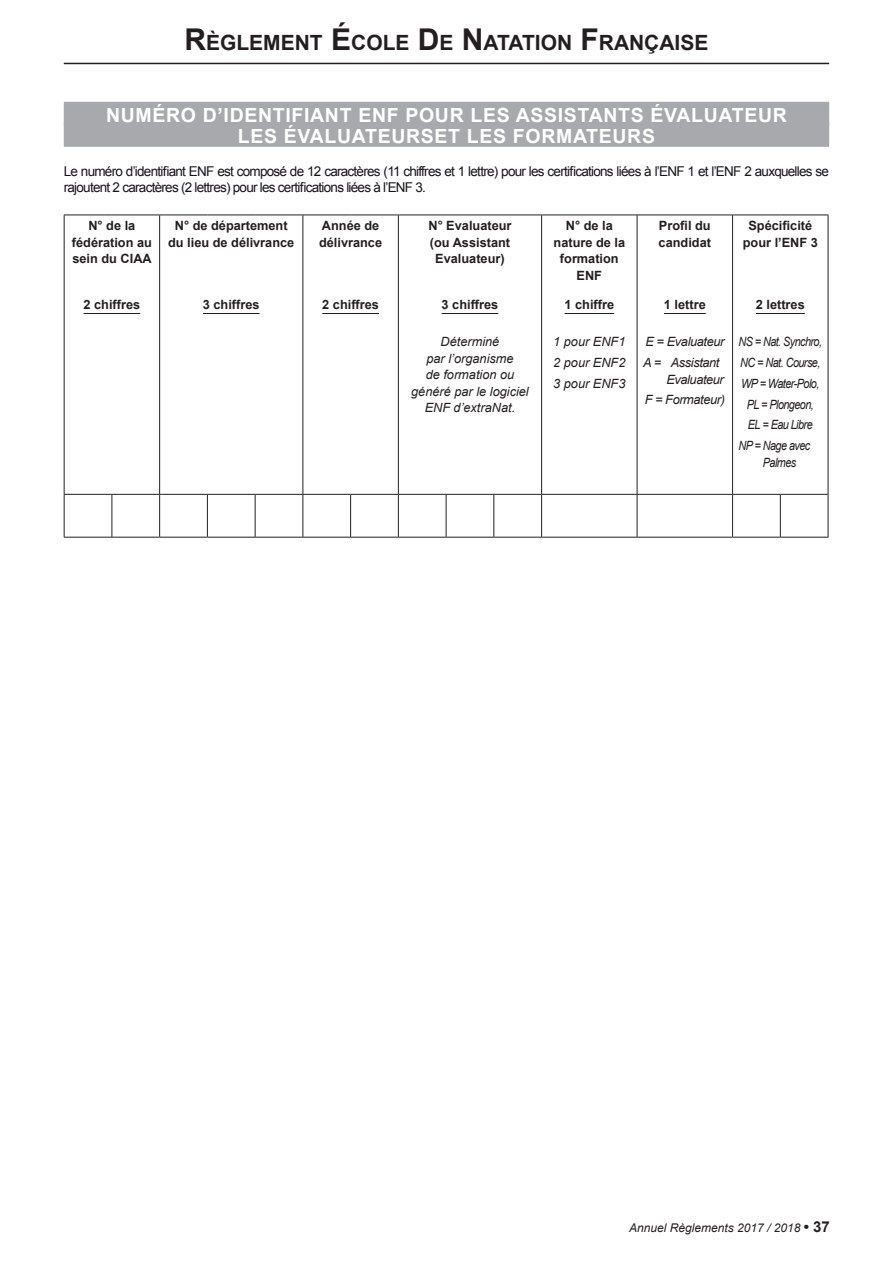
<style>
.page{position:relative;width:893px;height:1263px;background:#fff}
.page>*{position:absolute;margin:0;border:0;box-sizing:border-box;transform-origin:0 0}
.t1{font:700 21px "Arial";color:#231f20}
.t2{font:700 19.5px/21px "Arial";letter-spacing:.035em;color:#fff;text-align:center}
.t3{font:13.5px/16.5px "Arial";letter-spacing:-.055em;color:#171419}
.t4{font:700 12.75px/16.5px "Arial";color:#231f20;text-align:center}
.t5{font:italic 12.75px "Arial";letter-spacing:-.05em;color:#231f20;scale:.85 1}
.t6{font:italic 12.75px/20.7px "Arial";letter-spacing:-.03em;color:#231f20;text-align:justify}
.t7{font:italic 12.75px/16.5px "Arial";color:#231f20;text-align:center}
.t8{font:italic 12.75px "Arial";letter-spacing:-.03em;color:#231f20;scale:.85 1}
.t9{font:italic 12px "Arial";color:#231f20}
.s1{font-size:30px}
.s2{font-weight:700;font-style:normal;font-size:15px}
</style>
<div class="page">
<hr style="left:64px;top:63px;width:765px;height:1px;background:#231f20">
<div style="left:64px;top:102px;width:765px;height:24px;background:#a8a9ad"></div>
<div style="left:64px;top:123px;width:765px;height:24px;background:#a8a9ad"></div>
<hr style="left:64px;top:215px;width:48px;height:1px;background:#231f20">
<hr style="left:64px;top:215px;width:1px;height:279px;background:#231f20">
<hr style="left:112px;top:215px;width:48px;height:1px;background:#231f20">
<hr style="left:160px;top:215px;width:47px;height:1px;background:#231f20">
<hr style="left:159px;top:215px;width:1px;height:279px;background:#231f20">
<hr style="left:207px;top:215px;width:48px;height:1px;background:#231f20">
<hr style="left:255px;top:215px;width:48px;height:1px;background:#231f20">
<hr style="left:303px;top:215px;width:48px;height:1px;background:#231f20">
<hr style="left:302px;top:215px;width:1px;height:279px;background:#231f20">
<hr style="left:351px;top:215px;width:47px;height:1px;background:#231f20">
<hr style="left:398px;top:215px;width:48px;height:1px;background:#231f20">
<hr style="left:398px;top:215px;width:1px;height:279px;background:#231f20">
<hr style="left:446px;top:215px;width:48px;height:1px;background:#231f20">
<hr style="left:494px;top:215px;width:48px;height:1px;background:#231f20">
<hr style="left:542px;top:215px;width:95px;height:1px;background:#231f20">
<hr style="left:541px;top:215px;width:1px;height:279px;background:#231f20">
<hr style="left:637px;top:215px;width:96px;height:1px;background:#231f20">
<hr style="left:637px;top:215px;width:1px;height:279px;background:#231f20">
<hr style="left:733px;top:215px;width:47px;height:1px;background:#231f20">
<hr style="left:732px;top:215px;width:1px;height:279px;background:#231f20">
<hr style="left:780px;top:215px;width:48px;height:1px;background:#231f20">
<hr style="left:828px;top:215px;width:1px;height:279px;background:#231f20">
<hr style="left:64px;top:494px;width:48px;height:1px;background:#231f20">
<hr style="left:64px;top:495px;width:1px;height:42px;background:#231f20">
<hr style="left:112px;top:494px;width:48px;height:1px;background:#231f20">
<hr style="left:112px;top:495px;width:1px;height:42px;background:#231f20">
<hr style="left:160px;top:494px;width:47px;height:1px;background:#231f20">
<hr style="left:159px;top:495px;width:1px;height:42px;background:#231f20">
<hr style="left:207px;top:494px;width:48px;height:1px;background:#231f20">
<hr style="left:207px;top:495px;width:1px;height:42px;background:#231f20">
<hr style="left:255px;top:494px;width:48px;height:1px;background:#231f20">
<hr style="left:255px;top:495px;width:1px;height:42px;background:#231f20">
<hr style="left:303px;top:494px;width:48px;height:1px;background:#231f20">
<hr style="left:302px;top:495px;width:1px;height:42px;background:#231f20">
<hr style="left:351px;top:494px;width:47px;height:1px;background:#231f20">
<hr style="left:350px;top:495px;width:1px;height:42px;background:#231f20">
<hr style="left:398px;top:494px;width:48px;height:1px;background:#231f20">
<hr style="left:398px;top:495px;width:1px;height:42px;background:#231f20">
<hr style="left:446px;top:494px;width:48px;height:1px;background:#231f20">
<hr style="left:446px;top:495px;width:1px;height:42px;background:#231f20">
<hr style="left:494px;top:494px;width:48px;height:1px;background:#231f20">
<hr style="left:493px;top:495px;width:1px;height:42px;background:#231f20">
<hr style="left:542px;top:494px;width:95px;height:1px;background:#231f20">
<hr style="left:541px;top:495px;width:1px;height:42px;background:#231f20">
<hr style="left:637px;top:494px;width:96px;height:1px;background:#231f20">
<hr style="left:637px;top:495px;width:1px;height:42px;background:#231f20">
<hr style="left:733px;top:494px;width:47px;height:1px;background:#231f20">
<hr style="left:732px;top:495px;width:1px;height:42px;background:#231f20">
<hr style="left:780px;top:494px;width:48px;height:1px;background:#231f20">
<hr style="left:780px;top:495px;width:1px;height:42px;background:#231f20">
<hr style="left:828px;top:495px;width:1px;height:42px;background:#231f20">
<hr style="left:64px;top:537px;width:48px;height:1px;background:#231f20">
<hr style="left:112px;top:537px;width:48px;height:1px;background:#231f20">
<hr style="left:160px;top:537px;width:47px;height:1px;background:#231f20">
<hr style="left:207px;top:537px;width:48px;height:1px;background:#231f20">
<hr style="left:255px;top:537px;width:48px;height:1px;background:#231f20">
<hr style="left:303px;top:537px;width:48px;height:1px;background:#231f20">
<hr style="left:351px;top:537px;width:47px;height:1px;background:#231f20">
<hr style="left:398px;top:537px;width:48px;height:1px;background:#231f20">
<hr style="left:446px;top:537px;width:48px;height:1px;background:#231f20">
<hr style="left:494px;top:537px;width:48px;height:1px;background:#231f20">
<hr style="left:542px;top:537px;width:95px;height:1px;background:#231f20">
<hr style="left:637px;top:537px;width:96px;height:1px;background:#231f20">
<hr style="left:733px;top:537px;width:47px;height:1px;background:#231f20">
<hr style="left:780px;top:537px;width:48px;height:1px;background:#231f20">
<hr style="left:84px;top:313px;width:56px;height:1px;background:#231f20">
<hr style="left:203px;top:313px;width:57px;height:1px;background:#231f20">
<hr style="left:322px;top:313px;width:57px;height:1px;background:#231f20">
<hr style="left:442px;top:313px;width:56px;height:1px;background:#231f20">
<hr style="left:565px;top:313px;width:49px;height:1px;background:#231f20">
<hr style="left:664px;top:313px;width:42px;height:1px;background:#231f20">
<hr style="left:756px;top:313px;width:49px;height:1px;background:#231f20">
<h1 class="t1" style="left:184px;top:29px;width:525px"><span class="s1">R</span>ÈGLEMENT <span class="s1">É</span>COLE <span class="s1">D</span>E <span class="s1">N</span>ATATION <span class="s1">F</span>RANÇAISE</h1>
<h2 class="t2" style="left:106px;top:105px;width:682px">NUMÉRO D’IDENTIFIANT ENF POUR LES ASSISTANTS ÉVALUATEUR<br>LES ÉVALUATEURSET LES FORMATEURS</h2>
<p class="t3" style="left:64px;top:163px;width:767px">Le numéro d’identifiant ENF est composé de 12 caractères (11 chiffres et 1 lettre) pour les certifications liées à l’ENF 1 et l’ENF 2 auxquelles se rajoutent 2 caractères (2 lettres) pour les certifications liées à l’ENF 3.</p>
<p class="t4" style="left:72px;top:218px;width:82px">N° de la fédération au sein du CIAA</p>
<p class="t4" style="left:84px;top:297px;width:58px">2 chiffres</p>
<p class="t4" style="left:659px;top:218px;width:54px;text-align:left">Profil du candidat</p>
<p class="t4" style="left:743px;top:218px;width:77px">Spécificité pour l’ENF 3</p>
<p class="t4" style="left:168px;top:218px;width:128px">N° de département du lieu de délivrance</p>
<p class="t4" style="left:319px;top:218px;width:65px;text-align:left">Année de délivrance</p>
<p class="t4" style="left:428px;top:218px;width:85px">N° Evaluateur (ou Assistant<br>Evaluateur)</p>
<p class="t4" style="left:442px;top:297px;width:58px">3 chiffres</p>
<p class="t7" style="left:411px;top:334px;width:119px">Déterminé<br>par l’organisme<br>de formation ou généré par le logiciel<br>ENF d’extraNat.</p>
<p class="t4" style="left:554px;top:218px;width:73px">N° de la nature de la formation<br>ENF</p>
<p class="t4" style="left:565px;top:297px;width:51px">1 chiffre</p>
<p class="t6" style="left:553px;top:332px;width:74px">1 pour ENF1<br>2 pour ENF2<br>3 pour ENF3</p>
<p class="t4" style="left:203px;top:297px;width:58px">3 chiffres</p>
<p class="t4" style="left:322px;top:297px;width:58px">2 chiffres</p>
<p class="t4" style="left:664px;top:297px;width:43px">1 lettre</p>
<p class="t6" style="left:643px;top:332px;width:83px">E = Evaluateur<br>A = Assistant</p>
<p class="t6" style="left:645px;top:369px;width:82px;text-align:right">Evaluateur<br>F = Formateur)</p>
<p class="t4" style="left:756px;top:297px;width:50px">2 lettres</p>
<p class="t5" style="left:739px;top:333px;width:100px">NS = Nat. Synchro,</p>
<p class="t5" style="left:740px;top:354px;width:96px">NC = Nat. Course,</p>
<p class="t5" style="left:741px;top:375px;width:93px">WP = Water-Polo,</p>
<p class="t5" style="left:747px;top:396px;width:81px">PL = Plongeon,</p>
<p class="t5" style="left:748px;top:417px;width:78px">EL = Eau Libre</p>
<p class="t5" style="left:739px;top:437px;width:86px">NP = Nage avec</p>
<p class="t8" style="left:763px;top:454px;width:41px">Palmes</p>
<p class="t9" style="left:629px;top:1219px;width:202px">Annuel Règlements 2017 / 2018 <span class="s2">• 37</span></p>
</div>
